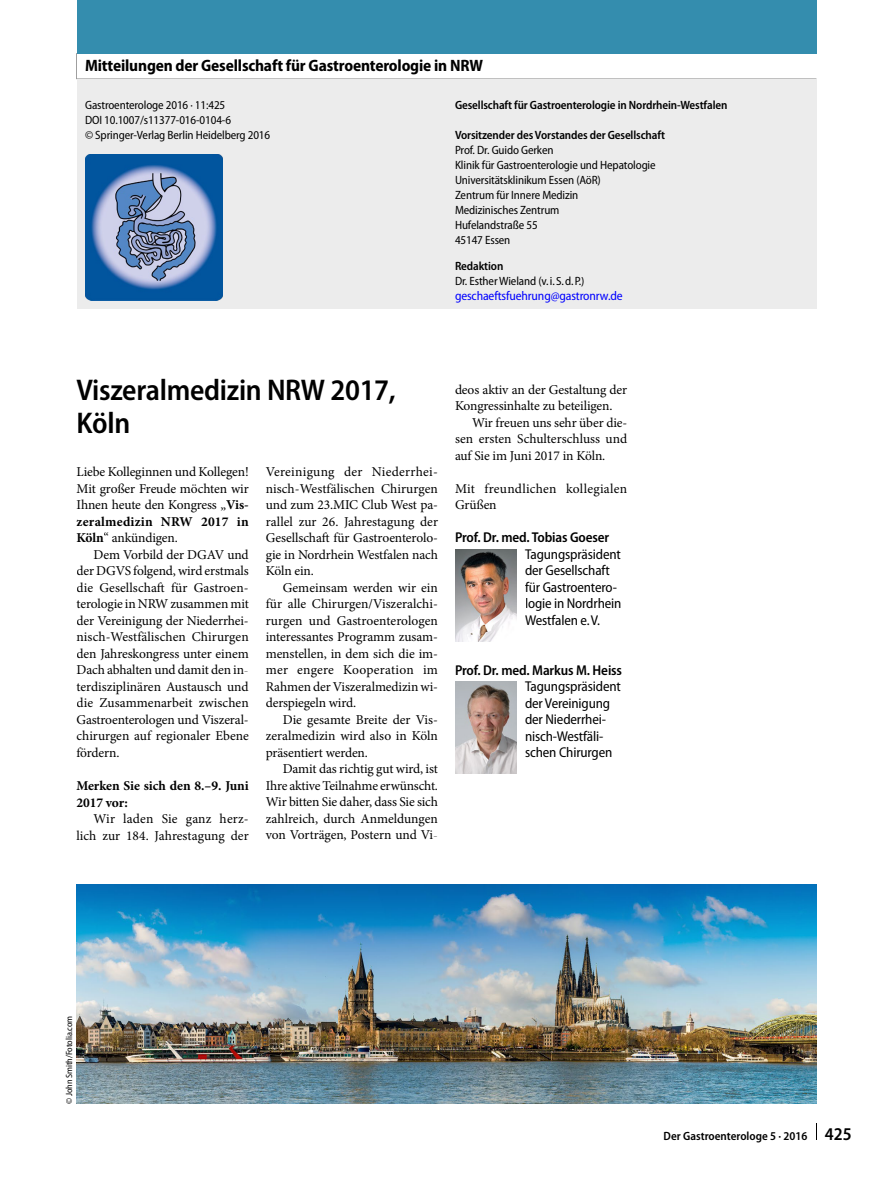
<style>
.page{position:relative;width:893px;height:1187px;background:#fff}
.page>*{position:absolute;margin:0;border:0;box-sizing:border-box;transform-origin:0 0}
.t1{font:600 semi-condensed 30px/33px "Myriad Pro";letter-spacing:-.01em;color:#000}
.t2{font:700 semi-condensed 16.5px "Myriad Pro";letter-spacing:-.01em;color:#000}
.t3{font:semi-condensed 14.25px/16.5px "Myriad Pro";letter-spacing:-.01em;color:#000}
.t4{font:600 semi-condensed 14.25px "Myriad Pro";letter-spacing:-.01em;color:#000}
.t5{font:13.5px/16.5px "Minion Pro";letter-spacing:-.01em;color:#000;text-align:justify}
.t6{font:700 13.5px/16.5px "Minion Pro";letter-spacing:-.01em;color:#000}
.t7{font:13.5px/16.5px "Minion Pro";letter-spacing:.02em;color:#000}
.t8{font:semi-condensed 12.75px "Myriad Pro";letter-spacing:-.01em;color:#00f}
.t9{font:semi-condensed 12px/15px "Myriad Pro";letter-spacing:-.01em;color:#000}
.t10{font:600 semi-condensed 12px "Myriad Pro";letter-spacing:-.01em;color:#000}
.t11{font:semi-condensed 9px "Myriad Pro";letter-spacing:-.01em;color:#000}
.s1{font-weight:700}
.s2{font-size:18px}
</style>
<div class="page">
<svg style="left:816px;top:1123px;width:1px;height:17px"></svg>
<svg style="left:77px;top:53px;width:739px;height:26px"></svg>
<div style="left:77px;top:0;width:739px;height:53px;background:#348dae"></div>
<div style="left:77px;top:79px;width:739px;height:230px;background:#ececec"></div>
<img style="left:85px;top:154px;width:138px;height:146px">
<img style="left:455px;top:549px;width:62px;height:92px">
<img style="left:455px;top:681px;width:62px;height:92px">
<img style="left:77px;top:884px;width:739px;height:219px">
<p class="t2" style="left:85px;top:59px;width:399px">Mitteilungen der Gesellschaft für Gastroenterologie in NRW</p>
<p class="t9" style="left:85px;top:98px;width:187px">Gastroenterologe 2016 · 11:425<br>DOI 10.1007/s11377-016-0104-6<br>© Springer-Verlag Berlin Heidelberg 2016</p>
<p class="t10" style="left:455px;top:100px;width:274px">Gesellschaft für Gastroenterologie in Nordrhein-Westfalen</p>
<p class="t10" style="left:455px;top:130px;width:211px">Vorsitzender des Vorstandes der Gesellschaft</p>
<p class="t9" style="left:455px;top:143px;width:202px">Prof. Dr. Guido Gerken<br>Klinik für Gastroenterologie und Hepatologie<br>Universitätsklinikum Essen (AöR)<br>Zentrum für Innere Medizin<br>Medizinisches Zentrum<br>Hufelandstraße 55<br>45147 Essen</p>
<p class="t10" style="left:455px;top:262px;width:50px">Redaktion</p>
<p class="t9" style="left:455px;top:274px;width:131px">Dr. Esther Wieland (v.i.S.d.P.)</p>
<p class="t8" style="left:455px;top:291px;width:169px">geschaeftsfuehrung@gastronrw.de</p>
<h1 class="t1" style="left:77px;top:375px;width:321px">Viszeralmedizin NRW 2017,<br>Köln</h1>
<p class="t5" style="left:77px;top:465px;width:174px">Liebe Kolleginnen und Kollegen!<br>Mit großer Freude möchten wir Ihnen heute den Kongress „<span class="s1">Vis&shy;zeralmedizin NRW 2017 in Köln</span>“ ankündigen.</p>
<p class="t5" style="left:77px;top:547px;width:174px;text-indent:17px">Dem Vorbild der DGAV und der DGVS folgend, wird erstmals die Gesellschaft für Gastroen&shy;terologie in NRW zusammen mit der Vereinigung der Niederrhei&shy;nisch-Westfälischen Chirurgen den Jahreskongress unter einem Dach abhalten und damit den in&shy;terdisziplinären Austausch und die Zusammenarbeit zwischen Gastroenterologen und Viszeral&shy;chirurgen auf regionaler Ebene fördern.</p>
<p class="t6" style="left:77px;top:777px;width:174px">Merken Sie sich den 8.–9. Juni<br>2017 vor:</p>
<p class="t5" style="left:77px;top:811px;width:174px;text-align:right">Wir laden Sie ganz herz&shy;lich zur 184. Jahrestagung der</p>
<p class="t5" style="left:266px;top:465px;width:174px">Vereinigung der Niederrhei&shy;nisch-Westfälischen Chirurgen und zum 23.MIC Club West pa&shy;rallel zur 26. Jahrestagung der Gesellschaft für Gastroenterolo&shy;gie in Nordrhein Westfalen nach Köln ein.</p>
<p class="t5" style="left:266px;top:580px;width:174px;text-indent:17px">Gemeinsam werden wir ein für alle Chirurgen/Viszeralchi&shy;rurgen und Gastroenterologen interessantes Programm zusam&shy;menstellen, in dem sich die im&shy;mer engere Kooperation im Rahmen der Viszeralmedizin wi&shy;derspiegeln wird.</p>
<p class="t5" style="left:266px;top:712px;width:174px;text-indent:17px">Die gesamte Breite der Vis&shy;zeralmedizin wird also in Köln präsentiert werden.</p>
<p class="t5" style="left:266px;top:762px;width:174px;text-indent:17px">Damit das richtig gut wird, ist Ihre aktive Teilnahme erwünscht.<br>Wir bitten Sie daher, dass Sie sich zahlreich, durch Anmeldungen von Vorträgen, Postern und Vi-</p>
<p class="t5" style="left:455px;top:382px;width:174px">deos aktiv an der Gestaltung der<br>Kongressinhalte zu beteiligen.</p>
<p class="t5" style="left:455px;top:415px;width:174px;text-indent:17px">Wir freuen uns sehr über die&shy;sen ersten Schulterschluss und auf Sie im Juni 2017 in Köln.</p>
<p class="t7" style="left:455px;top:481px;width:174px">Mit freundlichen kollegialen<br>Grüßen</p>
<p class="t4" style="left:455px;top:532px;width:156px">Prof. Dr. med. Tobias Goeser</p>
<p class="t3" style="left:525px;top:546px;width:98px">Tagungspräsident der Gesellschaft für Gastroentero&shy;logie in Nordrhein<br>Westfalen e.V.</p>
<p class="t4" style="left:455px;top:664px;width:169px">Prof. Dr. med. Markus M. Heiss</p>
<p class="t3" style="left:525px;top:679px;width:97px">Tagungspräsident der Vereinigung der Niederrhei&shy;nisch-Westfäli&shy;schen Chirurgen</p>
<p class="t11" style="left:66px;top:1103px;width:89px;rotate:-90deg">© John Smith/Fotolia.com</p>
<p class="t10" style="left:664px;top:1131px;width:190px">Der Gastroenterologe 5 · 2016 <span class="s2">425</span></p>
</div>
